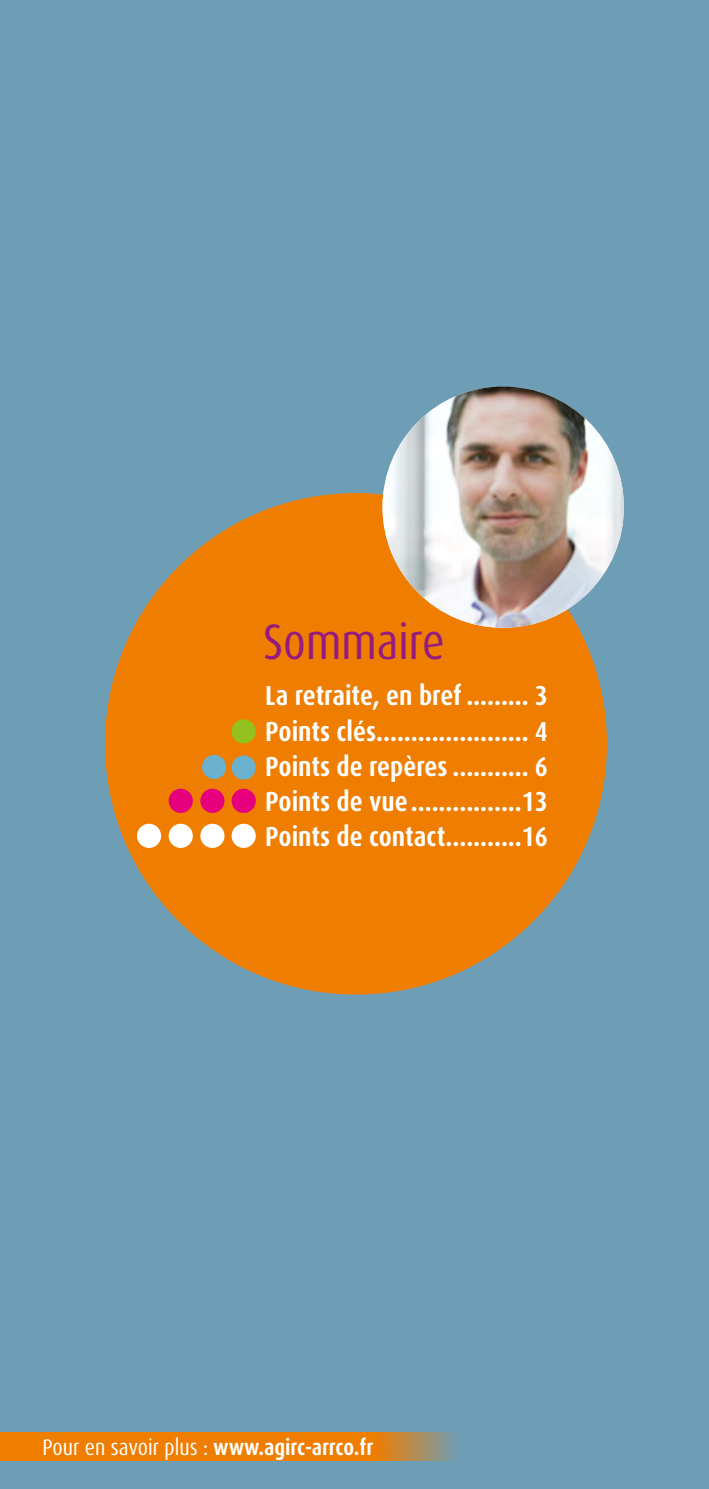
<style>
.page{position:relative;width:709px;height:1489px;background:#fff}
.page>*{position:absolute;margin:0;border:0;box-sizing:border-box;transform-origin:0 0}
.t1{font:condensed 50px "Dax OT";color:#951b81}
.t2{font:700 condensed 27.5px/35px "Dax OT";color:#fff;text-align:justify}
.t3{font:700 condensed 22.5px "Dax OT";color:#fff}
.s1{font-weight:400}
</style>
<div class="page">
<div style="left:0;top:0;width:709px;height:1488px;background:#6d9eb5"></div>
<div style="left:105px;top:493px;width:502px;height:501px;background:#ef7d00;border-radius:50%"></div>
<div style="left:231px;top:719px;width:25px;height:24px;background:#95c11f;border-radius:50%"></div>
<div style="left:231px;top:755px;width:25px;height:24px;background:#6ab1cd;border-radius:50%"></div>
<div style="left:202px;top:755px;width:24px;height:24px;background:#6ab1cd;border-radius:50%"></div>
<div style="left:231px;top:788px;width:25px;height:24px;background:#e6007d;border-radius:50%"></div>
<div style="left:200px;top:788px;width:24px;height:24px;background:#e6007d;border-radius:50%"></div>
<div style="left:169px;top:788px;width:24px;height:24px;background:#e6007d;border-radius:50%"></div>
<div style="left:231px;top:823px;width:25px;height:24px;background:#fff;border-radius:50%"></div>
<div style="left:200px;top:823px;width:24px;height:24px;background:#fff;border-radius:50%"></div>
<div style="left:169px;top:823px;width:24px;height:24px;background:#fff;border-radius:50%"></div>
<div style="left:137px;top:823px;width:24px;height:24px;background:#fff;border-radius:50%"></div>
<svg style="left:0;top:1432px;width:455px;height:28px;fill:#ef7d00"></svg>
<img style="left:382px;top:386px;width:242px;height:241px;border-radius:121px">
<h1 class="t1" style="left:263px;top:610px;width:183px">Sommaire</h1>
<p class="t2" style="left:265px;top:678px;width:284px">La retraite, en bref ......... 3<br>Points clés...................... 4<br>Points de repères ........... 6<br>Points de vue................13<br>Points de contact...........16</p>
<p class="t3" style="left:43px;top:1432px;width:332px"><span class="s1">Pour en savoir plus :</span> www.agirc-arrco.fr</p>
</div>
